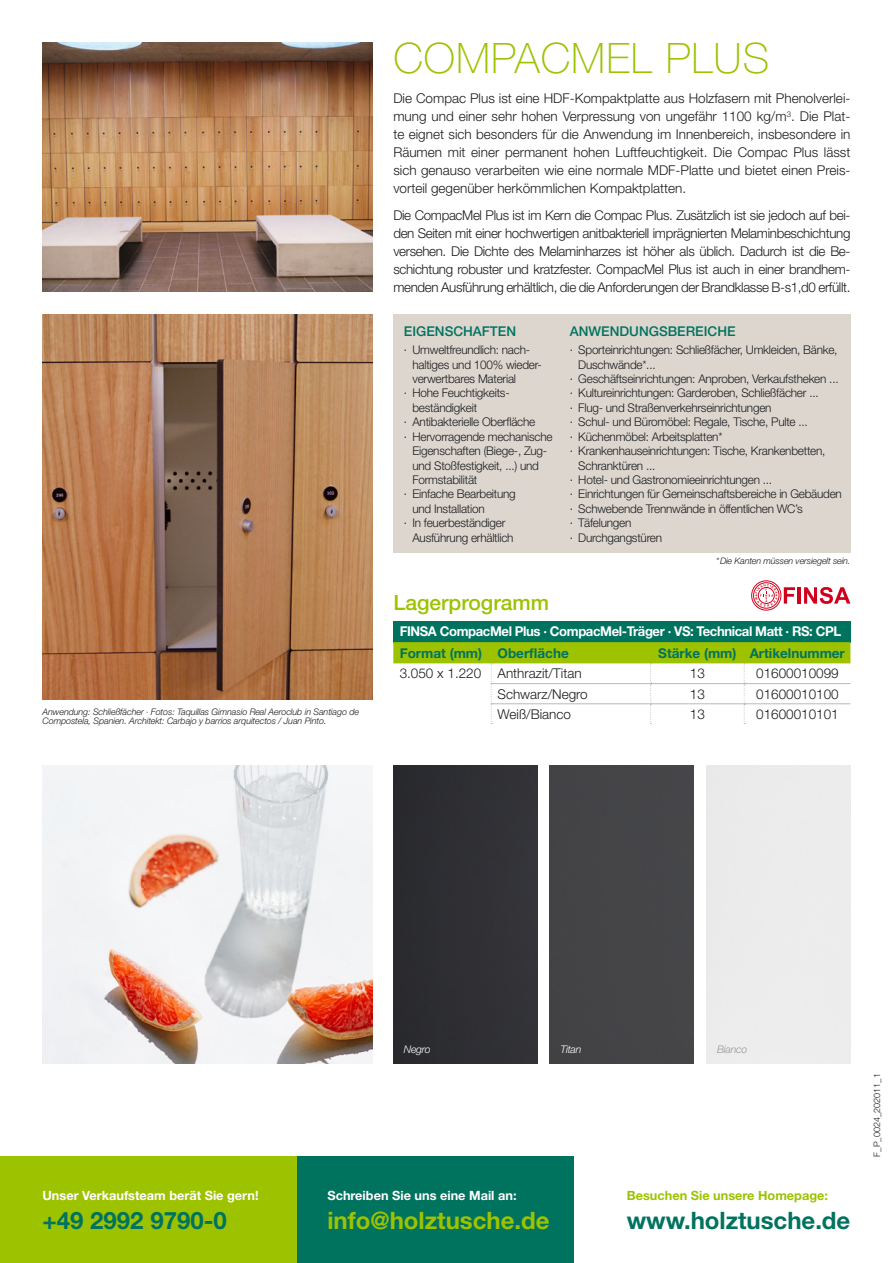
<style>
.page{position:relative;width:893px;height:1263px;background:#fff}
.page>*{position:absolute;margin:0;border:0;box-sizing:border-box;transform-origin:0 0}
.t1{font:100 42px "Helvetica Neue LT Std";letter-spacing:.025em;color:#9dc200}
.t2{font:700 24px "Helvetica Neue LT Std";color:#00735f}
.t3{font:700 24px "Helvetica Neue LT Std";color:#9dc200}
.t4{font:500 21px "Helvetica Neue LT Std";color:#9dc200}
.t5{font:300 13.5px/18px "Helvetica Neue LT Std";color:#1b1c20;text-align:justify}
.t6{font:700 13.5px "Helvetica Neue LT Std";letter-spacing:-.03em;color:#fff}
.t7{font:700 13.5px "Helvetica Neue LT Std";color:#00735f}
.t8{font:500 13.5px "Helvetica Neue LT Std";color:#00735f}
.t9{font:700 12.75px "Helvetica Neue LT Std";color:#fff}
.t10{font:700 12.75px "Helvetica Neue LT Std";color:#9dc200}
.t11{font:300 12px "Helvetica Neue LT Std";letter-spacing:-.02em;color:#1b1c20}
.t12{font:italic 300 10.5px "Helvetica Neue LT Std";letter-spacing:-.025em;color:#fff}
.t13{font:italic 300 10.5px "Helvetica Neue LT Std";letter-spacing:-.025em;color:#98989c}
.t14{font:italic 300 9px/9px "Helvetica Neue LT Std";letter-spacing:-.01em;color:#1b1c20}
.t15{font:300 9px "Helvetica Neue LT Std";color:#1b1c20}
</style>
<div class="page">
<div style="left:751px;top:581px;width:30px;height:29px;border:1px solid #d1001d;border-radius:50%"></div>
<svg style="left:753px;top:582px;width:42px;height:26px"></svg>
<hr style="left:798px;top:587px;width:3px;height:17px;background:#d1001d">
<svg style="left:804px;top:587px;width:46px;height:17px"></svg>
<img style="left:43px;top:43px;width:329px;height:249px">
<div style="left:393px;top:621px;width:457px;height:21px;background:#00735f"></div>
<svg style="left:393px;top:642px;width:457px;height:82px"></svg>
<hr style="left:651px;top:683px;width:93px;height:1px;background:#b8babd">
<hr style="left:744px;top:683px;width:106px;height:1px;background:#b8babd">
<hr style="left:651px;top:703px;width:93px;height:1px;background:#b8babd">
<hr style="left:744px;top:703px;width:106px;height:1px;background:#b8babd">
<hr style="left:491px;top:683px;width:160px;height:1px;background:#b8babd">
<hr style="left:491px;top:703px;width:160px;height:1px;background:#b8babd">
<div style="left:393px;top:315px;width:457px;height:238px;background:#dcd6ce"></div>
<img style="left:43px;top:315px;width:329px;height:384px">
<div style="left:0;top:1157px;width:298px;height:106px;background:#9dc200"></div>
<div style="left:298px;top:1157px;width:276px;height:106px;background:#00735f"></div>
<div style="left:393px;top:765px;width:144px;height:298px;background:#2f2f33"></div>
<div style="left:550px;top:765px;width:144px;height:298px;background:#444447"></div>
<img style="left:43px;top:765px;width:329px;height:298px">
<p class="t14" style="left:43px;top:707px;width:318px">Anwendung: Schließfächer · Fotos: Taquillas Gimnasio Real Aeroclub in Santiago de<br>Compostela, Spanien. Architekt: Carbajo y barrios arquitectos / Juan Pinto.</p>
<h1 class="t1" style="left:393px;top:34px;width:377px">COMPACMEL PLUS</h1>
<p class="t5" style="left:393px;top:89px;width:459px">Die Compac Plus ist eine HDF-Kompaktplatte aus Holzfasern mit Phenolverlei&shy;mung und einer sehr hohen Verpressung von ungefähr 1100 kg/m<sup>3</sup>. Die Plat&shy;te eignet sich besonders für die Anwendung im Innenbereich, insbesondere in Räumen mit einer permanent hohen Luftfeuchtigkeit. Die Compac Plus lässt sich genauso verarbeiten wie eine normale MDF-Platte und bietet einen Preis&shy;vorteil gegenüber herkömmlichen Kompaktplatten.</p>
<p class="t5" style="left:393px;top:206px;width:459px">Die CompacMel Plus ist im Kern die Compac Plus. Zusätzlich ist sie jedoch auf bei&shy;den Seiten mit einer hochwertigen anitbakteriell imprägnierten Melaminbeschichtung versehen. Die Dichte des Melaminharzes ist höher als üblich. Dadurch ist die Be&shy;schichtung robuster und kratzfester. CompacMel Plus ist auch in einer brandhem&shy;menden Ausführung erhältlich, die die Anforderungen der Brandklasse B-s1,d0 erfüllt.</p>
<p class="t8" style="left:404px;top:323px;width:114px">EIGENSCHAFTEN</p>
<p class="t11" style="left:404px;top:343px;width:128px">· Umweltfreundlich: nach-</p>
<p class="t11" style="left:412px;top:357px;width:131px">haltiges und 100% wieder-</p>
<p class="t11" style="left:412px;top:371px;width:105px">verwertbares Material</p>
<p class="t11" style="left:404px;top:386px;width:107px">· Hohe Feuchtigkeits-</p>
<p class="t11" style="left:412px;top:400px;width:66px">beständigkeit</p>
<p class="t11" style="left:404px;top:415px;width:133px">· Antibakterielle Oberfläche</p>
<p class="t11" style="left:404px;top:429px;width:150px">· Hervorragende mechanische</p>
<p class="t11" style="left:412px;top:443px;width:136px">Eigenschaften (Biege-, Zug-</p>
<p class="t11" style="left:412px;top:458px;width:128px">und Stoßfestigkeit, ...) und</p>
<p class="t11" style="left:412px;top:472px;width:66px">Formstabilität</p>
<p class="t11" style="left:404px;top:487px;width:113px">· Einfache Bearbeitung</p>
<p class="t11" style="left:412px;top:501px;width:74px">und Installation</p>
<p class="t11" style="left:404px;top:515px;width:103px">· In feuerbeständiger</p>
<p class="t11" style="left:412px;top:530px;width:103px">Ausführung erhältlich</p>
<p class="t8" style="left:570px;top:323px;width:167px">ANWENDUNGSBEREICHE</p>
<p class="t11" style="left:570px;top:343px;width:269px">· Sporteinrichtungen: Schließfächer, Umkleiden, Bänke,</p>
<p class="t11" style="left:578px;top:357px;width:79px">Duschwände*...</p>
<p class="t11" style="left:570px;top:371px;width:270px">· Geschäftseinrichtungen: Anproben, Verkaufstheken ...</p>
<p class="t11" style="left:570px;top:386px;width:250px">· Kultureinrichtungen: Garderoben, Schließfächer ...</p>
<p class="t11" style="left:570px;top:400px;width:203px">· Flug- und Straßenverkehrseinrichtungen</p>
<p class="t11" style="left:570px;top:415px;width:240px">· Schul- und Büromöbel: Regale, Tische, Pulte ...</p>
<p class="t11" style="left:570px;top:429px;width:154px">· Küchenmöbel: Arbeitsplatten*</p>
<p class="t11" style="left:570px;top:443px;width:257px">· Krankenhauseinrichtungen: Tische, Krankenbetten,</p>
<p class="t11" style="left:578px;top:458px;width:79px">Schranktüren ...</p>
<p class="t11" style="left:570px;top:472px;width:204px">· Hotel- und Gastronomieeinrichtungen ...</p>
<p class="t11" style="left:570px;top:487px;width:274px">· Einrichtungen für Gemeinschaftsbereiche in Gebäuden</p>
<p class="t11" style="left:570px;top:501px;width:234px">· Schwebende Trennwände in öffentlichen WC’s</p>
<p class="t11" style="left:570px;top:515px;width:63px">· Täfelungen</p>
<p class="t11" style="left:570px;top:530px;width:94px">· Durchgangstüren</p>
<p class="t14" style="left:716px;top:556px;width:136px">*Die Kanten müssen versiegelt sein.</p>
<h3 class="t4" style="left:393px;top:590px;width:157px">Lagerprogramm</h3>
<p class="t6" style="left:400px;top:623px;width:443px">FINSA CompacMel Plus · CompacMel-Träger · VS: Technical Matt · RS: CPL</p>
<p class="t7" style="left:400px;top:644px;width:171px">Format (mm) Oberfläche</p>
<p class="t7" style="left:658px;top:644px;width:188px">Stärke (mm) Artikelnummer</p>
<p class="t5" style="left:400px;top:664px;width:183px">3.050 x 1.220 Anthrazit/Titan</p>
<p class="t5" style="left:690px;top:664px;width:17px">13</p>
<p class="t5" style="left:756px;top:664px;width:84px">01600010099</p>
<p class="t5" style="left:497px;top:684px;width:92px">Schwarz/Negro</p>
<p class="t5" style="left:690px;top:684px;width:17px">13</p>
<p class="t5" style="left:756px;top:684px;width:84px">01600010100</p>
<p class="t5" style="left:497px;top:705px;width:75px">Weiß/Bianco</p>
<p class="t5" style="left:690px;top:705px;width:17px">13</p>
<p class="t5" style="left:756px;top:705px;width:84px">01600010101</p>
<p class="t9" style="left:43px;top:1187px;width:218px">Unser Verkaufsteam berät Sie gern!</p>
<h2 class="t2" style="left:43px;top:1205px;width:186px">+49 2992 9790-0</h2>
<p class="t12" style="left:404px;top:1042px;width:28px">Negro</p>
<p class="t12" style="left:561px;top:1042px;width:22px">Titan</p>
<p class="t13" style="left:717px;top:1042px;width:32px">Bianco</p>
<p class="t9" style="left:327px;top:1187px;width:191px">Schreiben Sie uns eine Mail an:</p>
<h2 class="t3" style="left:327px;top:1205px;width:224px">info@holztusche.de</h2>
<p class="t10" style="left:627px;top:1187px;width:203px">Besuchen Sie unsere Homepage:</p>
<h2 class="t2" style="left:627px;top:1205px;width:225px">www.holztusche.de</h2>
<p class="t15" style="left:871px;top:1157px;width:85px;rotate:-90deg">F_P_0024_202011_1</p>
</div>
